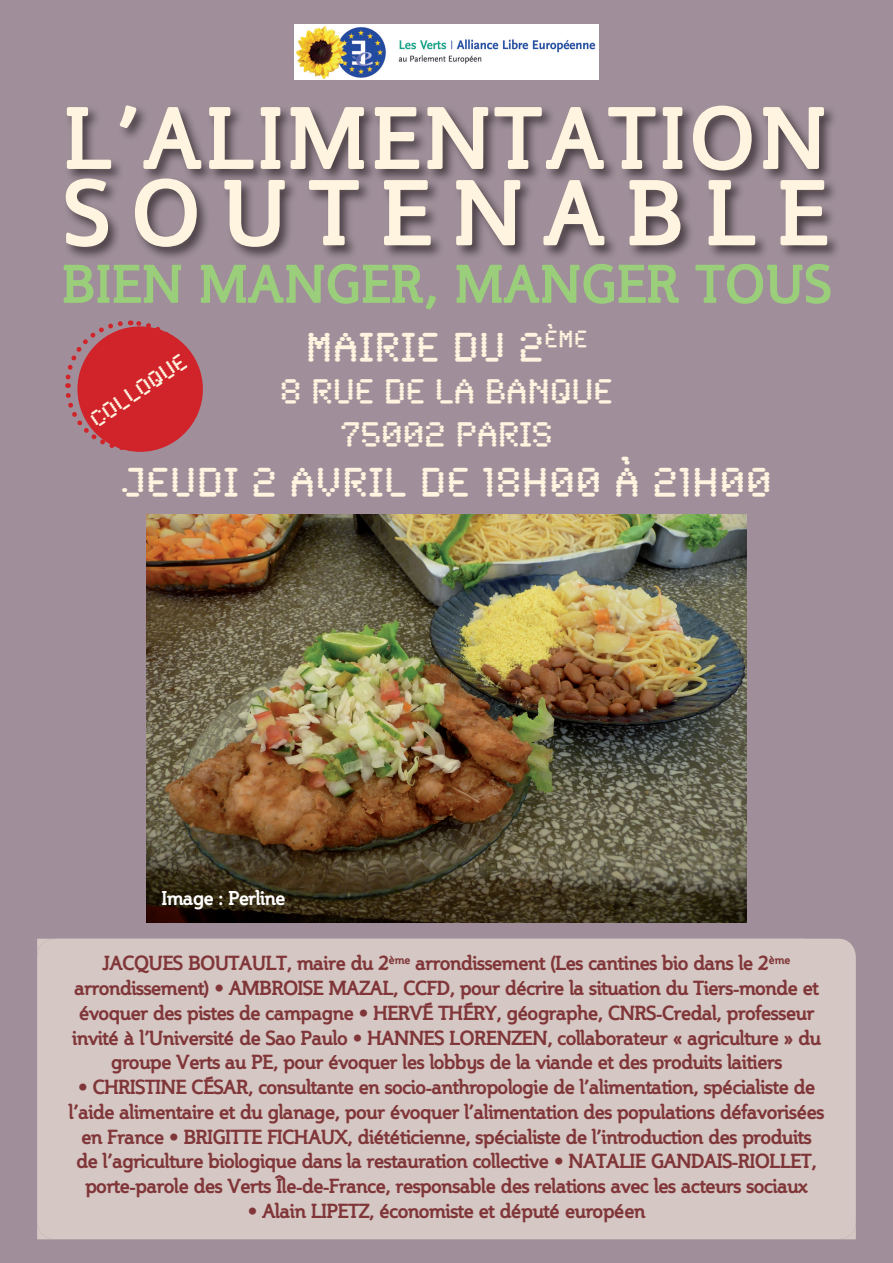
<style>
.page{position:relative;width:893px;height:1263px;background:#a08f9a}
.page>*{position:absolute;margin:0;border:0;box-sizing:border-box;transform-origin:0 0}
.t1{font:700 51.6px "Steinem";letter-spacing:.035em;color:#9bce7b}
.t2{font:41.85px "Synchro LET";letter-spacing:.02em;color:#fef4df}
.t3{font:35.4px/42.6px "Synchro LET";color:#fef4df;text-align:center}
.t4{font:23.25px "Synchro LET";color:#fef4df}
.t5{font:700 19.35px/24.8px "Steinem";color:#803639;text-align:center}
.t6{font:700 18.9px "Steinem";color:#fff}
</style>
<div class="page">
<div style="left:37px;top:939px;width:819px;height:300px;background:#d5c7c3;border-radius:18px"></div>
<img style="left:146px;top:514px;width:601px;height:409px">
<img style="left:65px;top:108px;width:772px;height:150px">
<svg style="left:66px;top:178px;width:761px;height:69px"></svg>
<svg style="left:67px;top:105px;width:757px;height:65px"></svg>
<svg style="left:65px;top:320px;width:133px;height:132px"></svg>
<img style="left:295px;top:24px;width:303px;height:56px">
<h1 class="t1" style="left:62px;top:265px;width:770px">BIEN MANGER, MANGER TOUS</h1>
<h2 class="t2" style="left:306px;top:317px;width:283px">MAIRIE DU 2<sup>ÈME</sup></h2>
<h3 class="t3" style="left:280px;top:368px;width:334px">8 RUE DE LA BANQUE<br>75002 PARIS</h3>
<h2 class="t2" style="left:121px;top:453px;width:652px">JEUDI 2 AVRIL DE 18H00 À 21H00</h2>
<p class="t4" style="left:83px;top:407px;width:113px;rotate:-34deg">COLLOQUE</p>
<p class="t6" style="left:162px;top:891px;width:125px">Image : Perline</p>
<p class="t5" style="left:72px;top:953px;width:750px">JACQUES BOUTAULT, maire du 2<sup>ème</sup> arrondissement (Les cantines bio dans le 2<sup>ème </sup>arrondissement) • AMBROISE MAZAL, CCFD, pour décrire la situation du Tiers-monde et évoquer des pistes de campagne • HERVÉ THÉRY, géographe, CNRS-Credal, professeur invité à l’Université de Sao Paulo • HANNES LORENZEN, collaborateur « agriculture » du groupe Verts au PE, pour évoquer les lobbys de la viande et des produits laitiers</p>
<p class="t5" style="left:69px;top:1077px;width:756px">• CHRISTINE CÉSAR, consultante en socio-anthropologie de l’alimentation, spécialiste de l’aide alimentaire et du glanage, pour évoquer l’alimentation des populations défavorisées en France • BRIGITTE FICHAUX, diététicienne, spécialiste de l’introduction des produits de l’agriculture biologique dans la restauration collective • NATALIE GANDAIS-RIOLLET, porte-parole des Verts Île-de-France, responsable des relations avec les acteurs sociaux</p>
<p class="t5" style="left:248px;top:1200px;width:399px">• Alain LIPETZ, économiste et député européen</p>
</div>
